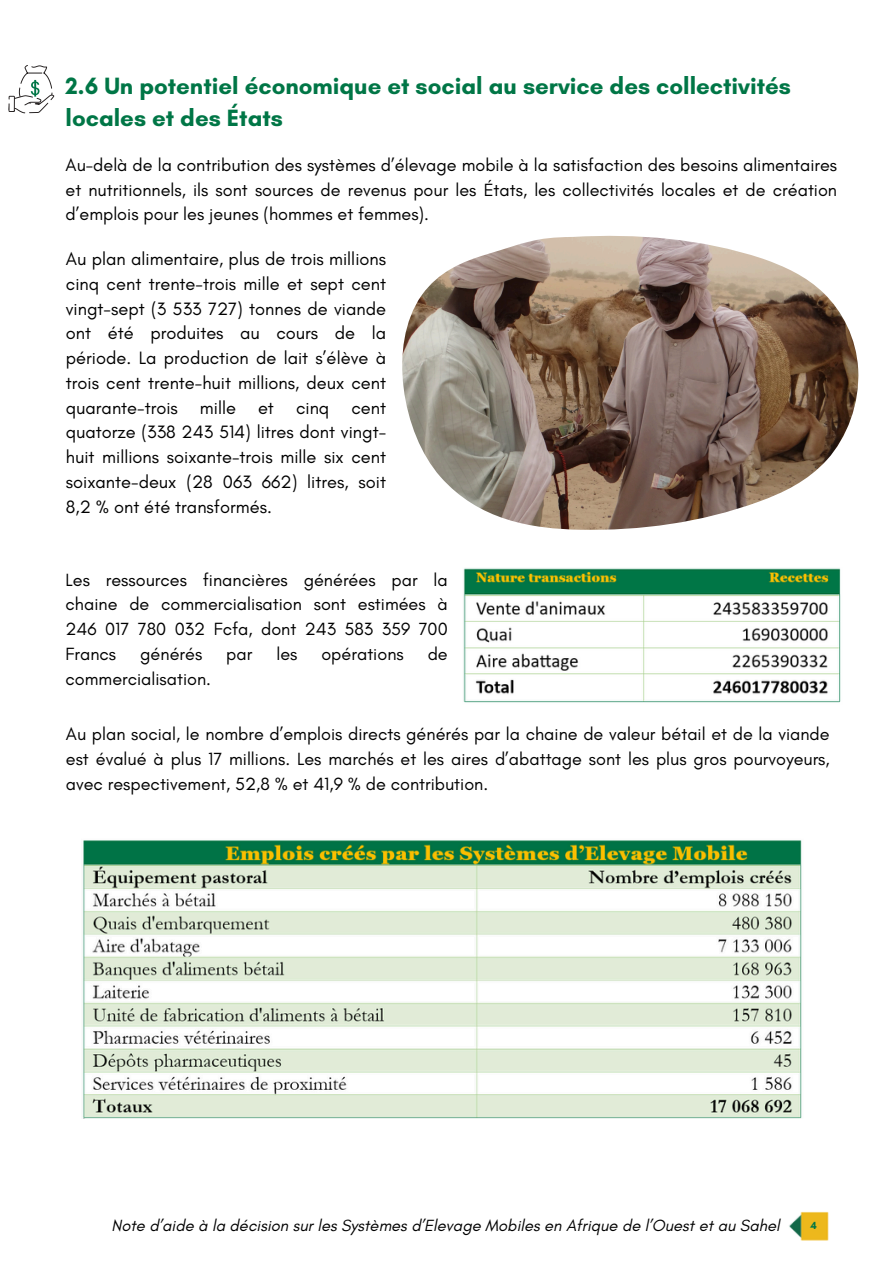
<style>
.page{position:relative;width:894px;height:1264px;background:#fff}
.page>*{position:absolute;margin:0;border:0;box-sizing:border-box;transform-origin:0 0}
.t1{font:700 24px/32.7px "Glacial Indifference";color:#007646}
.t2{font:18.15px/24.8px "Glacial Indifference";color:#000;text-align:justify}
.t3{font:18px/24.8px "Glacial Indifference";color:#000;text-align:justify}
.t4{font:italic 16.5px "Glacial Indifference";color:#000}
.t5{font:700 10.5px "Glacial Indifference";color:#007646}
</style>
<div class="page">
<img style="left:789px;top:1211px;width:40px;height:30px">
<img style="left:402px;top:236px;width:456px;height:294px">
<img style="left:463px;top:568px;width:378px;height:135px">
<svg style="left:9px;top:65px;width:45px;height:48px"></svg>
<img style="left:82px;top:840px;width:720px;height:278px">
<p class="t1" style="left:66px;top:69px;width:726px">2.6 Un potentiel économique et social au service des collectivités locales et des États</p>
<p class="t3" style="left:66px;top:152px;width:772px">Au-delà de la contribution des systèmes d’élevage mobile à la satisfaction des besoins alimentaires et nutritionnels, ils sont sources de revenus pour les États, les collectivités locales et de création d’emplois pour les jeunes (hommes et femmes).</p>
<p class="t2" style="left:66px;top:246px;width:321px">Au plan alimentaire, plus de trois millions cinq cent trente-trois mille et sept cent vingt-sept (3 533 727) tonnes de viande ont été produites au cours de la période. La production de lait s’élève à trois cent trente-huit millions, deux cent quarante-trois mille et cinq cent quatorze (338 243 514) litres dont vingt&shy;huit millions soixante-trois mille six cent soixante-deux (28 063 662) litres, soit 8,2 % ont été transformés.</p>
<p class="t3" style="left:66px;top:567px;width:383px">Les ressources financières générées par la chaine de commercialisation sont estimées à 246 017 780 032 Fcfa, dont 243 583 359 700<br>Francs</p>
<p class="t3" style="left:140px;top:641px;width:64px">générés</p>
<p class="t3" style="left:226px;top:641px;width:28px">par</p>
<p class="t3" style="left:276px;top:641px;width:23px">les</p>
<p class="t3" style="left:321px;top:641px;width:84px">opérations</p>
<p class="t3" style="left:427px;top:641px;width:22px">de</p>
<p class="t3" style="left:66px;top:666px;width:147px">commercialisation.</p>
<p class="t3" style="left:66px;top:721px;width:765px">Au plan social, le nombre d’emplois directs générés par la chaine de valeur bétail et de la viande est évalué à plus 17 millions. Les marchés et les aires d’abattage sont les plus gros pourvoyeurs, avec respectivement, 52,8 % et 41,9 % de contribution.</p>
<p class="t4" style="left:111px;top:1214px;width:669px">Note d’aide à la décision sur les Systèmes d’Elevage Mobiles en Afrique de l’Ouest et au Sahel</p>
<p class="t5" style="left:810px;top:1218px;width:8px">4</p>
</div>
